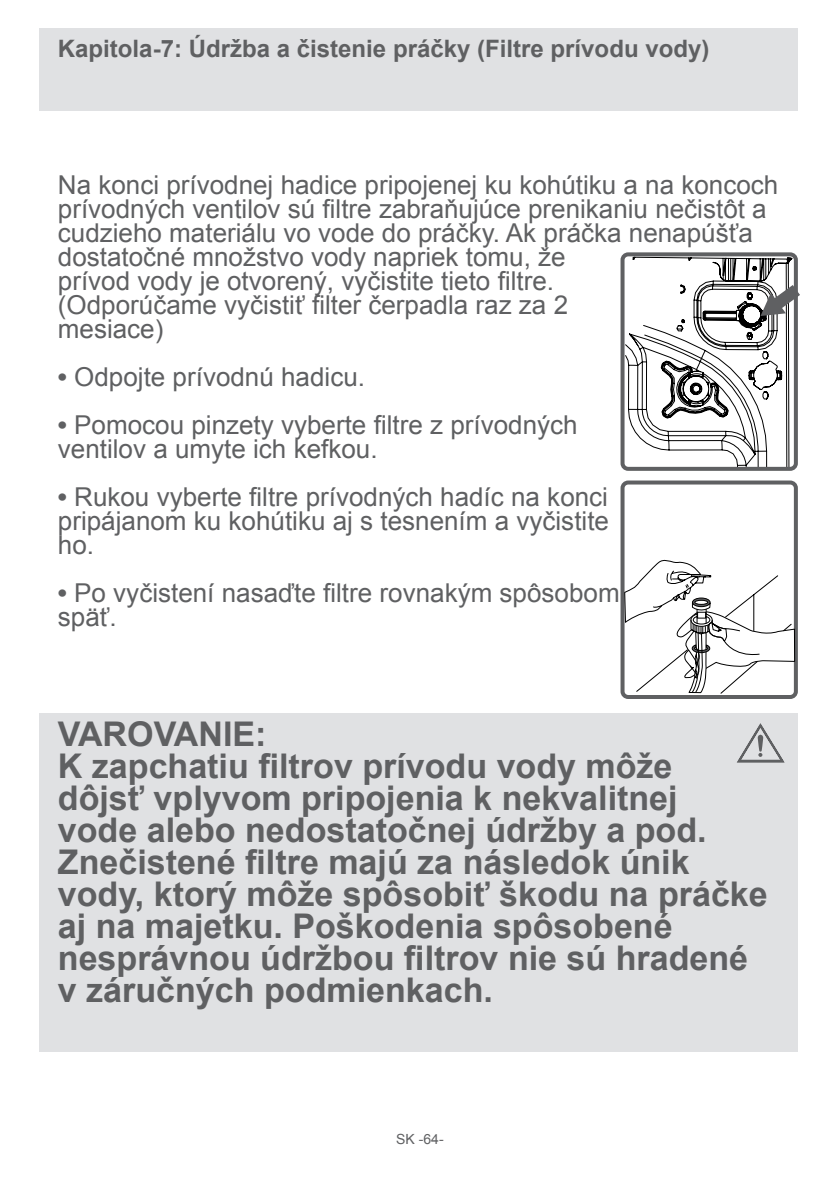
<style>
.page{position:relative;width:840px;height:1191px;background:#fff}
.page>*{position:absolute;margin:0;border:0;box-sizing:border-box;transform-origin:0 0}
.t1{font:700 34px/32px "Arial";color:#5f6062}
.t2{font:26px/24px "Arial";color:#5f6062}
.t3{font:700 24px "Arial";color:#5f6062}
.t4{font:14px "Arial";color:#5f6062}
.s1{font-weight:700}
.s2{font-style:inherit}
</style>
<div class="page">
<div style="left:40px;top:28px;width:757px;height:83px;background:#e0e1e3"></div>
<div style="left:40px;top:713px;width:757px;height:339px;background:#e0e1e3"></div>
<div style="left:620px;top:480px;width:177px;height:219px;border:4px solid #5f6062;border-radius:6px"></div>
<svg style="left:625px;top:257px;width:175px;height:210px"></svg>
<div style="left:620px;top:252px;width:177px;height:219px;border:4px solid #5f6062;border-radius:6px"></div>
<svg style="left:623px;top:557px;width:172px;height:206px"></svg>
<svg style="left:760px;top:285px;width:39px;height:31px"></svg>
<p class="t3" style="left:58px;top:32px;width:652px">Kapitola-7: Údržba a čistenie práčky (Filtre prívodu vody)</p>
<p class="t2" style="left:58px;top:173px;width:721px">Na konci prívodnej hadice pripojenej ku kohútiku a na koncoch prívodných ventilov sú filtre zabraňujúce prenikaniu nečistôt a cudzieho materiálu vo vode do práčky. Ak práčka nenapúšťa dostatočné množstvo vody napriek tomu, že<br>prívod vody je otvorený, vyčistite tieto filtre.<br>(Odporúčame vyčistiť filter čerpadla raz za 2<br>mesiace)</p>
<p class="t2" style="left:58px;top:365px;width:308px"><span class="s1">•</span> Odpojte prívodnú hadicu.</p>
<p class="t2" style="left:58px;top:413px;width:521px"><span class="s1">•</span> Pomocou pinzety vyberte filtre z prívodných ventilov a umyte ich kefkou.</p>
<p class="t2" style="left:58px;top:485px;width:552px;text-align:justify"><span class="s1">•</span> Rukou vyberte filtre prívodných hadíc na konci pripájanom ku kohútiku aj s tesnením a vyčistite ho.</p>
<p class="t2" style="left:58px;top:581px;width:563px"><span class="s1">•</span> Po vyčistení nasaďte filtre rovnakým spôsobom späť.</p>
<p class="t1" style="left:58px;top:719px;width:210px">VAROVANIE:</p>
<p class="t1" style="left:58px;top:751px;width:711px">K zapchatiu filtrov prívodu vody môže<br>dôjsť vplyvom pripojenia k nekvalitnej<br>vode alebo nedostatočnej údržby a pod.<br>Znečistené filtre majú za následok únik vody, ktorý môže spôsobiť škodu na práčke aj na majetku. Poškodenia spôsobené nesprávnou údržbou filtrov nie sú hradené v záručných podmienkach.</p>
<p class="t4" style="left:396px;top:1129px;width:49px">SK <span class="s2">4</span>-</p>
</div>
